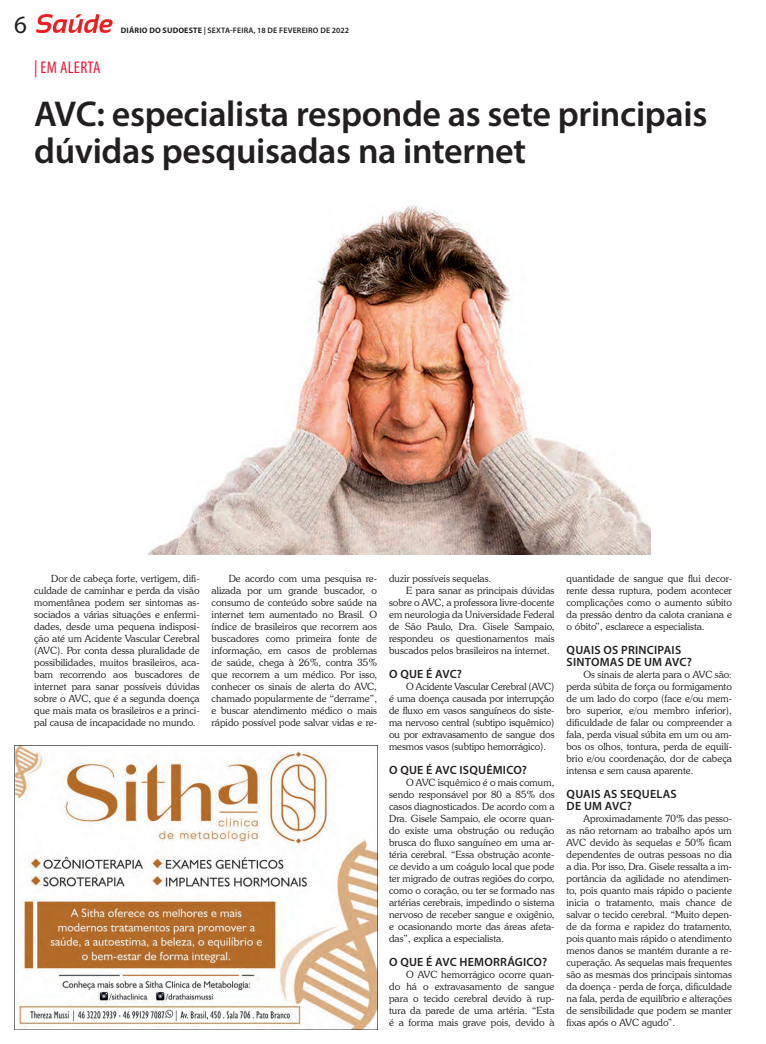
<style>
.page{position:relative;width:766px;height:1044px;background:#fff}
.page>*{position:absolute;margin:0;border:0;box-sizing:border-box;transform-origin:0 0}
.t1{font:600 36px/37px "Myriad Pro";letter-spacing:-.01em;color:#231f20}
.t2{font:25px "Myriad Pro";color:#231f20}
.t3{font:condensed 17px "Myriad Pro";letter-spacing:.02em;color:#ed1a3a}
.t4{font:600 12px/12px "Myriad Pro";letter-spacing:.02em;color:#231f20}
.t5{font:300 10px/12px "Souvenir IT Cby BT";color:#231f20;text-align:justify}
.t6{font:600 8px "Myriad Pro";letter-spacing:.02em;color:#231f20}
.s1{font-weight:700}
</style>
<div class="page">
<img style="left:36px;top:14px;width:76px;height:19px">
<img style="left:147px;top:205px;width:503px;height:349px">
<img style="left:14px;top:745px;width:363px;height:284px">
<p class="t2" style="left:14px;top:9px;width:14px">6</p>
<p class="t6" style="left:121px;top:25px;width:229px"><span class="s1">DIÁRIO DO SUDOESTE</span> | SEXTA-FEIRA, 18 DE FEVEREIRO DE 2022</p>
<p class="t3" style="left:34px;top:57px;width:68px">| EM ALERTA</p>
<p class="t1" style="left:34px;top:95px;width:674px">AVC: ESPECIALISTA RESPONDE AS SETE PRINCIPAIS<br>DÚVIDAS PESQUISADAS NA INTERNET</p>
<p class="t5" style="left:34px;top:572px;width:167px;text-indent:17px">Dor de cabeça forte, vertigem, difi&shy;culdade de caminhar e perda da visão momentânea podem ser sintomas as&shy;sociados a várias situações e enfermi&shy;dades, desde uma pequena indisposi&shy;ção até um Acidente Vascular Cerebral (AVC). Por conta dessa pluralidade de possibilidades, muitos brasileiros, aca&shy;bam recorrendo aos buscadores de internet para sanar possíveis dúvidas sobre o AVC, que é a segunda doença que mais mata os brasileiros e a princi&shy;pal causa de incapacidade no mundo.</p>
<p class="t5" style="left:211px;top:572px;width:167px;text-indent:17px">De acordo com uma pesquisa re&shy;alizada por um grande buscador, o consumo de conteúdo sobre saúde na internet tem aumentado no Brasil. O índice de brasileiros que recorrem aos buscadores como primeira fonte de informação, em casos de problemas de saúde, chega à 26%, contra 35% que recorrem a um médico. Por isso, conhecer os sinais de alerta do AVC, chamado popularmente de “derrame”, e buscar atendimento médico o mais rápido possível pode salvar vidas e re-</p>
<p class="t5" style="left:389px;top:572px;width:104px">duzir possíveis sequelas.</p>
<p class="t5" style="left:406px;top:584px;width:150px">E para sanar as principais dúvidas</p>
<p class="t5" style="left:389px;top:596px;width:167px">sobre o AVC, a professora livre-docente</p>
<p class="t5" style="left:389px;top:608px;width:167px">em neurologia da Universidade Federal</p>
<p class="t5" style="left:389px;top:620px;width:167px">de São Paulo, Dra. Gisele Sampaio,</p>
<p class="t5" style="left:389px;top:632px;width:167px">respondeu os questionamentos mais</p>
<p class="t5" style="left:389px;top:644px;width:162px">buscados pelos brasileiros na internet.</p>
<p class="t4" style="left:389px;top:667px;width:74px">O QUE É AVC?</p>
<p class="t5" style="left:389px;top:680px;width:167px;text-indent:17px">O Acidente Vascular Cerebral (AVC) é uma doença causada por interrupção de fluxo em vasos sanguíneos do siste&shy;ma nervoso central (subtipo isquêmico) ou por extravasamento de sangue dos mesmos vasos (subtipo hemorrágico).</p>
<p class="t4" style="left:389px;top:763px;width:139px">O QUE É AV C ISQUÊMICO?</p>
<p class="t5" style="left:389px;top:776px;width:167px;text-indent:17px">O AVC isquêmico é o mais comum, sendo responsável por 80 a 85% dos casos diagnosticados. De acordo com a Dra. Gisele Sampaio, ele ocorre quan&shy;do existe uma obstrução ou redução brusca do fluxo sanguíneo em uma ar&shy;téria cerebral. “Essa obstrução aconte&shy;ce devido a um coágulo local que pode ter migrado de outras regiões do corpo, como o coração, ou ter se formado nas artérias cerebrais, impedindo o sistema nervoso de receber sangue e oxigênio, e ocasionando morte das áreas afeta&shy;das”, explica a especialista.</p>
<p class="t4" style="left:389px;top:955px;width:160px">O QUE É AV C HEMORRÁGICO?</p>
<p class="t5" style="left:389px;top:968px;width:167px;text-indent:17px">O AVC hemorrágico ocorre quan&shy;do há o extravasamento de sangue para o tecido cerebral devido à rup&shy;tura da parede de uma artéria. “Esta é a forma mais grave pois, devido à</p>
<p class="t5" style="left:566px;top:572px;width:167px">quantidade de sangue que flui decor&shy;rente dessa ruptura, podem acontecer complicações como o aumento súbito da pressão dentro da calota craniana e o óbito”, esclarece a especialista.</p>
<p class="t4" style="left:566px;top:643px;width:127px">QUAIS OS PRINCIPAIS<br>SINTOMAS DE UM AV C?</p>
<p class="t5" style="left:566px;top:668px;width:167px;text-indent:17px">Os sinais de alerta para o AVC são: perda súbita de força ou formigamento de um lado do corpo (face e/ou mem&shy;bro superior, e/ou membro inferior), dificuldade de falar ou compreender a fala, perda visual súbita em um ou am&shy;bos os olhos, tontura, perda de equilí&shy;brio e/ou coordenação, dor de cabeça intensa e sem causa aparente.</p>
<p class="t4" style="left:566px;top:787px;width:110px">QUAIS AS SEQUELAS<br>DE UM AV C?</p>
<p class="t5" style="left:566px;top:812px;width:167px;text-indent:17px">Aproximadamente 70% das pesso&shy;as não retornam ao trabalho após um AVC devido às sequelas e 50% ficam dependentes de outras pessoas no dia a dia. Por isso, Dra. Gisele ressalta a im&shy;portância da agilidade no atendimen&shy;to, pois quanto mais rápido o paciente inicia o tratamento, mais chance de salvar o tecido cerebral. “Muito depen&shy;de da forma e rapidez do tratamento, pois quanto mais rápido o atendimento menos danos se mantém durante a re&shy;cuperação. As sequelas mais frequentes são as mesmas dos principais sintomas da doença - perda de força, dificuldade na fala, perda de equilíbrio e alterações de sensibilidade que podem se manter fixas após o AVC agudo”.</p>
</div>
